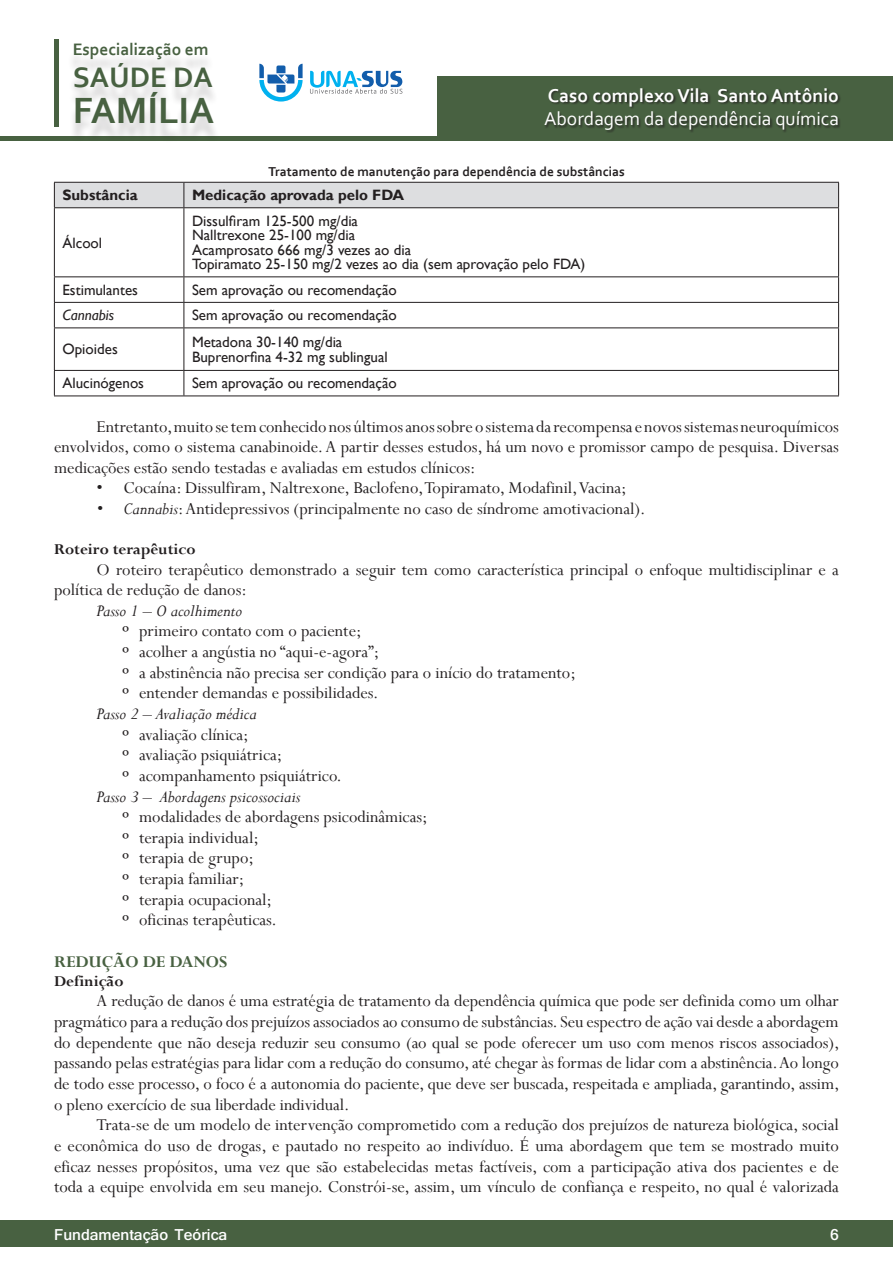
<style>
.page{position:relative;width:893px;height:1263px;background:#fff}
.page>*{position:absolute;margin:0;border:0;box-sizing:border-box;transform-origin:0 0}
.t1{font:700 38.25px "Corbel";color:#486141}
.t2{font:700 29.55px "Corbel";color:#486141}
.t3{font:19.5px "Corbel";color:#fff}
.t4{font:700 19.5px "Corbel";color:#fff}
.Paragrafo_basico{font:18.3px/20.7px "Perpetua";color:#231f20;text-align:justify}
.Sub_intens{font:18.3px "Perpetua";color:#231f20}
.Itens__com_bullet{font:18.3px "Perpetua";color:#231f20}
.Paragrafo_basico-2{font:italic 18.3px "Perpetua";color:#231f20}
.Paragrafo_bold{font:700 18.3px "Perpetua";color:#486141}
.t5{font:700 17.4px "Corbel";color:#486141}
.Sub-Paragrafo_bold{font:700 16.8px "Perpetua";color:#231f20}
.t6{font:700 16.5px "Shruti";color:#fff}
.Sem_paragrafo___Tabe{font:15px "Gill Sans";color:#231f20}
.Sem_paragrafo___Tabe-2{font:700 15px "Gill Sans";color:#231f20}
.Sem_paragrafo___Tabe-3{font:italic 15px "Gill Sans";color:#231f20}
.legenda{font:700 13.5px "Corbel";color:#231f20}
.s1{font-style:italic}
.s2{font-family:"Adobe Garamond Pro"}
</style>
<div class="page">
<div style="left:0;top:1220px;width:893px;height:27px;background:#486141"></div>
<hr style="left:0;top:136px;width:893px;height:4px;background:#486141">
<div style="left:438px;top:77px;width:455px;height:63px;background:#486141"></div>
<div style="left:544px;top:88px;width:297px;height:45px;background:#231f20;opacity:.75"></div>
<div style="left:54px;top:39px;width:5px;height:87px;background:#486141"></div>
<div style="left:67px;top:49px;width:153px;height:94px;background:#231f20;opacity:.2"></div>
<svg style="left:259px;top:64px;width:44px;height:38px"></svg>
<svg style="left:310px;top:71px;width:92px;height:23px"></svg>
<div style="left:54px;top:183px;width:785px;height:24px;background:#dddee0"></div>
<hr style="left:54px;top:182px;width:130px;height:1px;background:#231f20">
<hr style="left:184px;top:182px;width:655px;height:1px;background:#231f20">
<hr style="left:54px;top:207px;width:130px;height:1px;background:#231f20">
<hr style="left:54px;top:208px;width:1px;height:68px;background:#231f20">
<hr style="left:184px;top:207px;width:655px;height:1px;background:#231f20">
<hr style="left:184px;top:208px;width:1px;height:68px;background:#231f20">
<hr style="left:838px;top:208px;width:1px;height:68px;background:#231f20">
<hr style="left:54px;top:276px;width:130px;height:1px;background:#231f20">
<hr style="left:184px;top:276px;width:655px;height:1px;background:#231f20">
<hr style="left:54px;top:302px;width:130px;height:1px;background:#231f20">
<svg style="left:54px;top:277px;width:1px;height:50px"></svg>
<hr style="left:184px;top:302px;width:655px;height:1px;background:#231f20">
<svg style="left:184px;top:277px;width:1px;height:50px"></svg>
<svg style="left:838px;top:277px;width:1px;height:50px"></svg>
<hr style="left:54px;top:327px;width:130px;height:1px;background:#231f20">
<hr style="left:54px;top:328px;width:1px;height:42px;background:#231f20">
<hr style="left:184px;top:327px;width:655px;height:1px;background:#231f20">
<hr style="left:184px;top:328px;width:1px;height:42px;background:#231f20">
<hr style="left:838px;top:328px;width:1px;height:42px;background:#231f20">
<hr style="left:54px;top:370px;width:130px;height:1px;background:#231f20">
<svg style="left:54px;top:371px;width:1px;height:25px"></svg>
<hr style="left:184px;top:370px;width:655px;height:1px;background:#231f20">
<svg style="left:184px;top:371px;width:1px;height:25px"></svg>
<svg style="left:838px;top:371px;width:1px;height:25px"></svg>
<hr style="left:54px;top:396px;width:130px;height:1px;background:#231f20">
<hr style="left:184px;top:396px;width:655px;height:1px;background:#231f20">
<p class="t5" style="left:73px;top:38px;width:137px">Especialização em</p>
<h2 class="t2" style="left:73px;top:58px;width:142px">SAÚDE DA</h2>
<h1 class="t1" style="left:73px;top:87px;width:143px">FAMÍLIA</h1>
<p class="t4" style="left:548px;top:84px;width:293px">Caso complexo Vila Santo Antônio</p>
<p class="t3" style="left:544px;top:107px;width:296px">Abordagem da dependência química</p>
<p class="legenda" style="left:268px;top:163px;width:358px">Tratamento de manutenção para dependência de substâncias</p>
<p class="Sem_paragrafo___Tabe-2" style="left:62px;top:186px;width:77px">Substância</p>
<p class="Sem_paragrafo___Tabe-2" style="left:192px;top:186px;width:214px">Medicação aprovada pelo FDA</p>
<p class="Sem_paragrafo___Tabe" style="left:62px;top:234px;width:41px">Álcool</p>
<p class="Sem_paragrafo___Tabe" style="left:192px;top:212px;width:167px">Dissulfiram 125-500 mg/dia</p>
<p class="Sem_paragrafo___Tabe" style="left:192px;top:226px;width:165px">Nalltrexone 25-100 mg/dia</p>
<p class="Sem_paragrafo___Tabe" style="left:192px;top:241px;width:221px">Acamprosato 666 mg/3 vezes ao dia</p>
<p class="Sem_paragrafo___Tabe" style="left:192px;top:256px;width:395px">Topiramato 25-150 mg/2 vezes ao dia (sem aprovação pelo FDA)</p>
<p class="Sem_paragrafo___Tabe" style="left:62px;top:281px;width:77px">Estimulantes</p>
<p class="Sem_paragrafo___Tabe" style="left:192px;top:281px;width:206px">Sem aprovação ou recomendação</p>
<p class="Sem_paragrafo___Tabe-3" style="left:62px;top:306px;width:53px">Cannabis</p>
<p class="Sem_paragrafo___Tabe" style="left:192px;top:307px;width:206px">Sem aprovação ou recomendação</p>
<p class="Sem_paragrafo___Tabe" style="left:62px;top:341px;width:57px">Opioides</p>
<p class="Sem_paragrafo___Tabe" style="left:192px;top:333px;width:152px">Metadona 30-140 mg/dia</p>
<p class="Sem_paragrafo___Tabe" style="left:192px;top:348px;width:197px">Buprenorfina 4-32 mg sublingual</p>
<p class="Sem_paragrafo___Tabe" style="left:62px;top:375px;width:83px">Alucinógenos</p>
<p class="Sem_paragrafo___Tabe" style="left:192px;top:375px;width:206px">Sem aprovação ou recomendação</p>
<p class="Paragrafo_basico" style="left:54px;top:416px;width:786px;text-indent:43px">Entretanto, muito se tem conhecido nos últimos anos sobre o sistema da recompensa e novos sistemas neuroquímicos envolvidos, como o sistema canabinoide. A partir desses estudos, há um novo e promissor campo de pesquisa. Diversas medicações estão sendo testadas e avaliadas em estudos clínicos:</p>
<p class="Itens__com_bullet" style="left:97px;top:477px;width:531px">• Cocaína: Dissulfiram, Naltrexone, Baclofeno, Topiramato, Modafinil, Vacina;</p>
<p class="Itens__com_bullet" style="left:97px;top:497px;width:551px"><span class="s1">• Cannabis</span>: Antidepressivos (principalmente no caso de síndrome amotivacional).</p>
<p class="Sub-Paragrafo_bold" style="left:54px;top:538px;width:143px">Roteiro terapêutico</p>
<p class="Paragrafo_basico" style="left:54px;top:558px;width:786px;text-indent:43px">O roteiro terapêutico demonstrado a seguir tem como característica principal o enfoque multidisciplinar e a política de redução de danos:</p>
<p class="Paragrafo_basico-2" style="left:97px;top:599px;width:147px">Passo 1 – O acolhimento</p>
<p class="Sub_intens" style="left:122px;top:620px;width:241px"><span class="s2">º</span> primeiro contato com o paciente;</p>
<p class="Sub_intens" style="left:122px;top:640px;width:259px"><span class="s2">º</span> acolher a angústia no “aqui-e-agora”;</p>
<p class="Sub_intens" style="left:122px;top:661px;width:455px"><span class="s2">º</span> a abstinência não precisa ser condição para o início do tratamento;</p>
<p class="Sub_intens" style="left:122px;top:681px;width:258px"><span class="s2">º</span> entender demandas e possibilidades.</p>
<p class="Paragrafo_basico-2" style="left:97px;top:702px;width:162px">Passo 2 – Avaliação médica</p>
<p class="Sub_intens" style="left:122px;top:723px;width:128px"><span class="s2">º</span> avaliação clínica;</p>
<p class="Sub_intens" style="left:122px;top:743px;width:162px"><span class="s2">º</span> avaliação psiquiátrica;</p>
<p class="Sub_intens" style="left:122px;top:764px;width:221px"><span class="s2">º</span> acompanhamento psiquiátrico.</p>
<p class="Paragrafo_basico-2" style="left:97px;top:785px;width:205px">Passo 3 – Abordagens psicossociais</p>
<p class="Sub_intens" style="left:122px;top:805px;width:307px"><span class="s2">º</span> modalidades de abordagens psicodinâmicas;</p>
<p class="Sub_intens" style="left:122px;top:826px;width:138px"><span class="s2">º</span> terapia individual;</p>
<p class="Sub_intens" style="left:122px;top:847px;width:133px"><span class="s2">º</span> terapia de grupo;</p>
<p class="Sub_intens" style="left:122px;top:867px;width:123px"><span class="s2">º</span> terapia familiar;</p>
<p class="Sub_intens" style="left:122px;top:888px;width:151px"><span class="s2">º</span> terapia ocupacional;</p>
<p class="Sub_intens" style="left:122px;top:908px;width:156px"><span class="s2">º</span> oficinas terapêuticas.</p>
<p class="Paragrafo_bold" style="left:54px;top:950px;width:175px">REDUÇÃO DE DANOS</p>
<p class="Sub-Paragrafo_bold" style="left:54px;top:970px;width:71px">Definição</p>
<p class="Paragrafo_basico" style="left:54px;top:990px;width:787px;text-indent:43px">A redução de danos é uma estratégia de tratamento da dependência química que pode ser definida como um olhar pragmático para a redução dos prejuízos associados ao consumo de substâncias. Seu espectro de ação vai desde a abordagem do dependente que não deseja reduzir seu consumo (ao qual se pode oferecer um uso com menos riscos associados), passando pelas estratégias para lidar com a redução do consumo, até chegar às formas de lidar com a abstinência. Ao longo de todo esse processo, o foco é a autonomia do paciente, que deve ser buscada, respeitada e ampliada, garantindo, assim, o pleno exercício de sua liberdade individual.</p>
<p class="Paragrafo_basico" style="left:54px;top:1114px;width:786px;text-indent:43px">Trata-se de um modelo de intervenção comprometido com a redução dos prejuízos de natureza biológica, social e econômica do uso de drogas, e pautado no respeito ao indivíduo. É uma abordagem que tem se mostrado muito eficaz nesses propósitos, uma vez que são estabelecidas metas factíveis, com a participação ativa dos pacientes e de toda a equipe envolvida em seu manejo. Constrói-se, assim, um vínculo de confiança e respeito, no qual é valorizada</p>
<p class="t6" style="left:54px;top:1225px;width:175px">Fundamentação Teórica</p>
<p class="t6" style="left:830px;top:1225px;width:10px">6</p>
</div>
